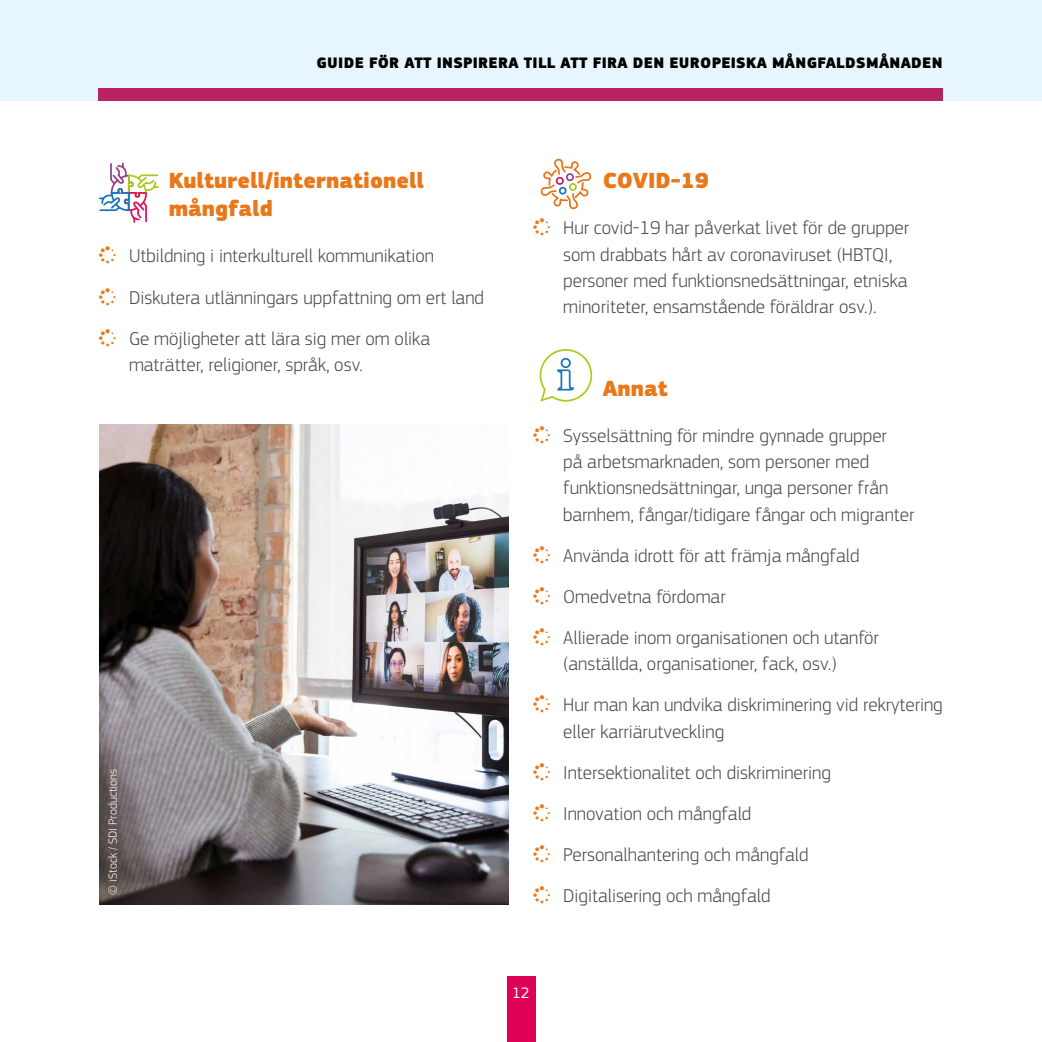
<style>
.page{position:relative;width:1042px;height:1042px;background:#fff}
.page>*{position:absolute;margin:0;border:0;box-sizing:border-box;transform-origin:0 0}
.t1{font:900 22.75px/28px "EC Square Sans Pro";color:#e9781b}
.t2{font:300 19.25px/41.1px "EC Square Sans Pro";color:#4a4a49}
.t3{font:900 15.75px "EC Square Sans Pro";letter-spacing:.02em;color:#000}
.t4{font:15.75px "EC Square Sans Pro";color:#fff}
.t5{font:300 12.25px "EC Square Sans Pro";color:#fff}
</style>
<div class="page">
<div style="left:0;top:0;width:1042px;height:101px;background:#e6f5fe"></div>
<div style="left:506px;top:976px;width:29px;height:66px;background:#de0156"></div>
<svg style="left:540px;top:158px;width:52px;height:52px"></svg>
<div style="left:566px;top:173px;width:8px;height:8px;border:2px solid #94428c;border-radius:50%"></div>
<div style="left:569px;top:183px;width:8px;height:8px;border:2px solid #adc91c;border-radius:50%"></div>
<div style="left:559px;top:187px;width:7px;height:8px;border:2px solid #1c75ba;border-radius:50%"></div>
<div style="left:556px;top:177px;width:8px;height:8px;border:2px solid #b82161;border-radius:50%"></div>
<div style="left:99px;top:88px;width:844px;height:13px;background:#b82261"></div>
<svg style="left:539px;top:349px;width:54px;height:53px"></svg>
<svg style="left:98px;top:162px;width:61px;height:61px"></svg>
<img style="left:99px;top:424px;width:409px;height:480px">
<p class="t3" style="left:316px;top:53px;width:627px">GUIDE FÖR ATT INSPIRERA TILL ATT FIRA DEN EUROPEISKA MÅNGFALDSMÅNADEN</p>
<p class="t1" style="left:169px;top:168px;width:257px">Kulturell/internationell mångfald</p>
<p class="t2" style="left:129px;top:235px;width:356px">Utbildning i interkulturell kommunikation<br>Diskutera utlänningars uppfattning om ert land<br>Ge möjligheter att lära sig mer om olika</p>
<p class="t2" style="left:129px;top:344px;width:235px">maträtter, religioner, språk, osv.</p>
<p class="t5" style="left:106px;top:894px;width:127px;rotate:-90deg">© iStock / SDI Productions</p>
<p class="t4" style="left:512px;top:984px;width:19px">12</p>
<p class="t1" style="left:603px;top:168px;width:107px">COVID-19</p>
<p class="t2" style="left:563px;top:215px;width:348px;line-height:26.2px">Hur covid-19 har påverkat livet för de grupper som drabbats hårt av coronaviruset (HBTQI, personer med funktionsnedsättningar, etniska minoriteter, ensamstående föräldrar osv.).</p>
<p class="t1" style="left:603px;top:375px;width:67px">Annat</p>
<p class="t2" style="left:563px;top:422px;width:353px;line-height:26.2px">Sysselsättning för mindre gynnade grupper<br>på arbetsmarknaden, som personer med funktionsnedsättningar, unga personer från barnhem, fångar/tidigare fångar och migranter</p>
<p class="t2" style="left:563px;top:535px;width:317px">Använda idrott för att främja mångfald<br>Omedvetna fördomar<br>Allierade inom organisationen och utanför</p>
<p class="t2" style="left:563px;top:643px;width:381px">(anställda, organisationer, fack, osv.)<br>Hur man kan undvika diskriminering vid rekrytering</p>
<p class="t2" style="left:563px;top:711px;width:269px">eller karriärutveckling<br>Intersektionalitet och diskriminering<br>Innovation och mångfald<br>Personalhantering och mångfald<br>Digitalisering och mångfald</p>
</div>
